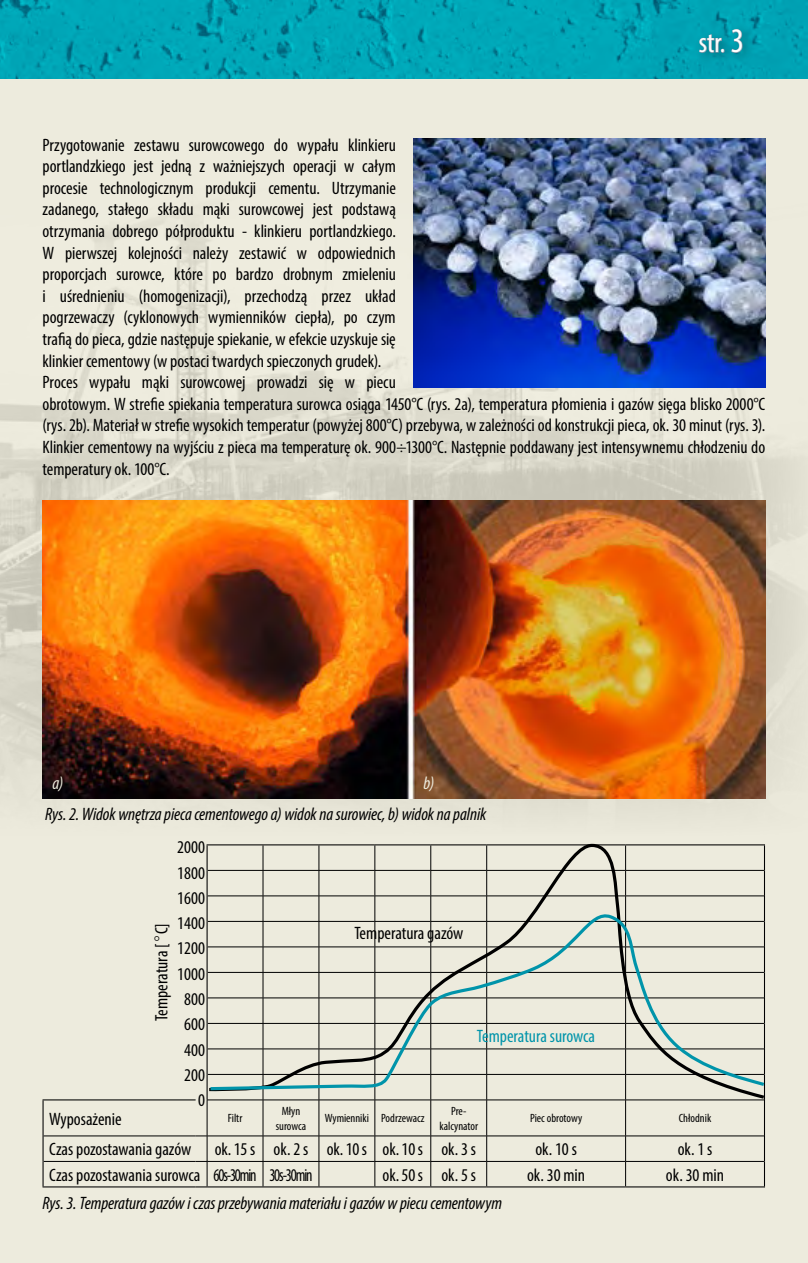
<style>
.page{position:relative;width:808px;height:1263px;background:#fff}
.page>*{position:absolute;margin:0;border:0;box-sizing:border-box;transform-origin:0 0}
.t1{font:condensed 28.5px "Myriad Pro";color:#fff}
.t2{font:condensed 18px/21.6px "Myriad Pro";letter-spacing:-.005em;color:#000}
.t3{font:italic condensed 18px "Myriad Pro";letter-spacing:-.005em;color:#000}
.t4{font:condensed 18px "Myriad Pro";color:#0094aa}
.t5{font:italic condensed 18px "Myriad Pro";color:#edebdd}
.t6{font:condensed 12px/15px "Myriad Pro";color:#000;text-align:center}
.s1{font-size:34.5px}
.s2{font-family:"DejaVu Sans";font-weight:200;font-stretch:normal}
</style>
<div class="page">
<img style="left:0;top:0;width:808px;height:79px">
<div style="left:0;top:79px;width:808px;height:1184px;background:#edebdd"></div>
<img style="left:0;top:186px;width:806px;height:627px">
<img style="left:43px;top:500px;width:722px;height:299px">
<hr style="left:207px;top:1100px;width:1px;height:36px;background:#000">
<hr style="left:263px;top:1100px;width:1px;height:36px;background:#000">
<hr style="left:319px;top:1100px;width:1px;height:36px;background:#000">
<hr style="left:375px;top:1100px;width:1px;height:36px;background:#000">
<hr style="left:430px;top:1100px;width:1px;height:36px;background:#000">
<hr style="left:486px;top:1100px;width:1px;height:36px;background:#000">
<hr style="left:625px;top:1100px;width:1px;height:36px;background:#000">
<hr style="left:44px;top:1136px;width:152px;height:1px;background:#000">
<hr style="left:207px;top:1136px;width:56px;height:1px;background:#000">
<hr style="left:263px;top:1136px;width:56px;height:1px;background:#000">
<hr style="left:319px;top:1136px;width:56px;height:1px;background:#000">
<hr style="left:375px;top:1136px;width:56px;height:1px;background:#000">
<hr style="left:431px;top:1136px;width:56px;height:1px;background:#000">
<hr style="left:487px;top:1136px;width:139px;height:1px;background:#000">
<hr style="left:626px;top:1136px;width:138px;height:1px;background:#000">
<hr style="left:44px;top:1161px;width:152px;height:1px;background:#000">
<hr style="left:207px;top:1161px;width:56px;height:1px;background:#000">
<hr style="left:263px;top:1161px;width:56px;height:1px;background:#000">
<svg style="left:263px;top:1136px;width:1px;height:50px"></svg>
<hr style="left:319px;top:1161px;width:56px;height:1px;background:#000">
<svg style="left:319px;top:1136px;width:1px;height:50px"></svg>
<hr style="left:375px;top:1161px;width:56px;height:1px;background:#000">
<svg style="left:375px;top:1136px;width:1px;height:50px"></svg>
<hr style="left:431px;top:1161px;width:56px;height:1px;background:#000">
<svg style="left:430px;top:1136px;width:1px;height:50px"></svg>
<hr style="left:487px;top:1161px;width:139px;height:1px;background:#000">
<svg style="left:486px;top:1136px;width:1px;height:50px"></svg>
<hr style="left:626px;top:1161px;width:138px;height:1px;background:#000">
<svg style="left:625px;top:1136px;width:1px;height:50px"></svg>
<hr style="left:43px;top:1100px;width:1px;height:36px;background:#000">
<hr style="left:764px;top:1100px;width:1px;height:36px;background:#000">
<svg style="left:43px;top:1136px;width:1px;height:50px"></svg>
<svg style="left:764px;top:1136px;width:1px;height:50px"></svg>
<hr style="left:43px;top:1186px;width:153px;height:1px;background:#000">
<svg style="left:196px;top:1136px;width:12px;height:51px"></svg>
<hr style="left:207px;top:1186px;width:56px;height:1px;background:#000">
<hr style="left:263px;top:1186px;width:56px;height:1px;background:#000">
<hr style="left:319px;top:1186px;width:56px;height:1px;background:#000">
<hr style="left:375px;top:1186px;width:56px;height:1px;background:#000">
<hr style="left:431px;top:1186px;width:56px;height:1px;background:#000">
<hr style="left:487px;top:1186px;width:139px;height:1px;background:#000">
<hr style="left:626px;top:1186px;width:139px;height:1px;background:#000">
<hr style="left:43px;top:1099px;width:153px;height:1px;background:#000">
<svg style="left:206px;top:843px;width:559px;height:258px"></svg>
<svg style="left:207px;top:909px;width:558px;height:183px"></svg>
<div style="left:694px;top:23px;width:61px;height:42px;background:#000;opacity:.35"></div>
<svg style="left:698px;top:34px;width:27px;height:40px"></svg>
<svg style="left:731px;top:29px;width:12px;height:24px"></svg>
<img style="left:413px;top:138px;width:352px;height:250px">
<h1 class="t1" style="left:699px;top:26px;width:47px">str. <span class="s1">3</span></h1>
<p class="t2" style="left:43px;top:134px;width:724px">Przygotowanie zestawu surowcowego do wypału klinkieru<br>portlandzkiego jest jedną z ważniejszych operacji w całym<br>procesie technologicznym produkcji cementu. Utrzymanie<br>zadanego, stałego składu mąki surowcowej jest podstawą<br>otrzymania dobrego półproduktu - klinkieru portlandzkiego.<br>W pierwszej kolejności należy zestawić w odpowiednich<br>proporcjach surowce, które po bardzo drobnym zmieleniu<br>i uśrednieniu (homogenizacji), przechodzą przez układ<br>pogrzewaczy (cyklonowych wymienników ciepła), po czym<br>trafią do pieca, gdzie następuje spiekanie, w efekcie uzyskuje się<br>klinkier cementowy (w postaci twardych spieczonych grudek).<br>Proces wypału mąki surowcowej prowadzi się w piecu<br>obrotowym. W strefie spiekania temperatura surowca osiąga 1450°C (rys. 2a), temperatura płomienia i gazów sięga blisko 2000°C (rys. 2b). Materiał w strefie wysokich temperatur (powyżej 800°C) przebywa, w zależności od konstrukcji pieca, ok. 30 minut (rys. 3).<br>Klinkier cementowy na wyjściu z pieca ma temperaturę ok. 900÷1300°C. Następnie poddawany jest intensywnemu chłodzeniu do temperatury ok. 100°C.</p>
<p class="t5" style="left:53px;top:772px;width:12px">a)</p>
<p class="t5" style="left:424px;top:772px;width:12px">b)</p>
<p class="t3" style="left:45px;top:803px;width:443px">Rys. 2. Widok wnętrza pieca cementowego a) widok na surowiec, b) widok na palnik</p>
<p class="t2" style="left:177px;top:836px;width:29px">2000</p>
<p class="t2" style="left:177px;top:861px;width:29px">1800</p>
<p class="t2" style="left:177px;top:887px;width:29px">1600</p>
<p class="t2" style="left:177px;top:912px;width:29px">1400</p>
<p class="t2" style="left:150px;top:1021px;width:99px;rotate:-90deg">Temperatura [<span class="s2">°</span>C]</p>
<p class="t2" style="left:177px;top:937px;width:29px">1200</p>
<p class="t2" style="left:177px;top:963px;width:29px">1000</p>
<p class="t2" style="left:184px;top:988px;width:22px">800</p>
<p class="t2" style="left:184px;top:1013px;width:22px">600</p>
<p class="t2" style="left:184px;top:1039px;width:22px">400</p>
<p class="t2" style="left:184px;top:1064px;width:22px">200</p>
<p class="t2" style="left:354px;top:922px;width:111px">Temperatura gazów</p>
<p class="t4" style="left:477px;top:1025px;width:120px">Temperatura surowca</p>
<p class="t2" style="left:198px;top:1089px;width:8px">0</p>
<p class="t2" style="left:49px;top:1108px;width:74px">Wyposażenie</p>
<p class="t6" style="left:228px;top:1111px;width:16px">Filtr</p>
<p class="t6" style="left:276px;top:1103px;width:32px">Młyn surowca</p>
<p class="t6" style="left:325px;top:1111px;width:101px">Wymienniki Podrzewacz</p>
<p class="t6" style="left:439px;top:1103px;width:40px">Pre&shy;kalcynator</p>
<p class="t6" style="left:530px;top:1111px;width:54px">Piec obrotowy</p>
<p class="t6" style="left:679px;top:1111px;width:34px">Chłodnik</p>
<p class="t2" style="left:49px;top:1138px;width:144px">Czas pozostawania gazów</p>
<p class="t2" style="left:215px;top:1138px;width:263px">ok. 15 s ok. 2 s ok. 10 s ok. 10 s ok. 3 s</p>
<p class="t2" style="left:535px;top:1138px;width:43px">ok. 10 s</p>
<p class="t2" style="left:678px;top:1138px;width:36px">ok. 1 s</p>
<p class="t2" style="left:49px;top:1164px;width:265px">Czas pozostawania surowca 60s-30min 30s-30min</p>
<p class="t2" style="left:383px;top:1164px;width:95px">ok. 50 s ok. 5 s</p>
<p class="t2" style="left:527px;top:1164px;width:60px">ok. 30 min</p>
<p class="t2" style="left:666px;top:1164px;width:60px">ok. 30 min</p>
<p class="t3" style="left:43px;top:1192px;width:461px">Rys. 3. Temperatura gazów i czas przebywania materiału i gazów w piecu cementowym</p>
</div>
